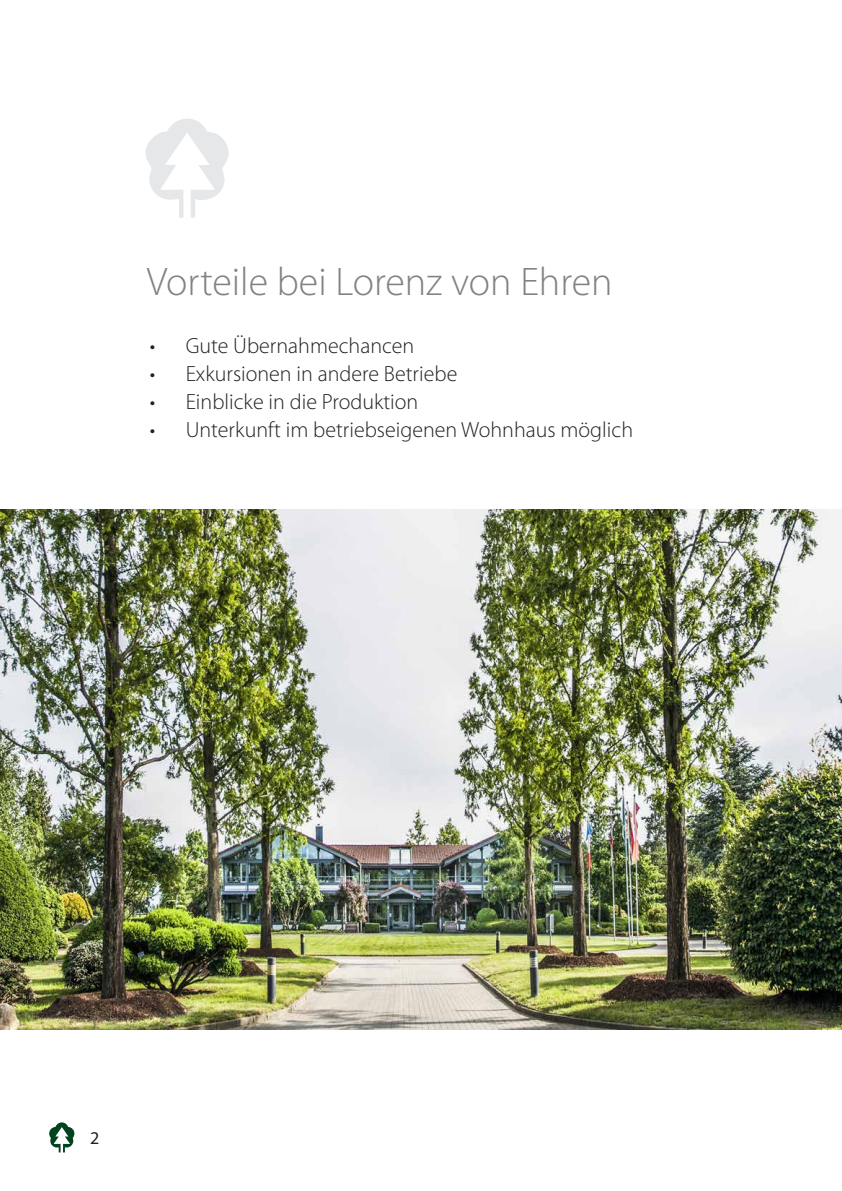
<style>
.page{position:relative;width:842px;height:1191px;background:#fff}
.page>*{position:absolute;margin:0;border:0;box-sizing:border-box;transform-origin:0 0}
.t1{font:300 40px "Myriad Pro";color:#808285}
.t2{font:300 22px "Myriad Pro";color:#231f20}
.t3{font:18px "Myriad Pro";color:#231f20}
</style>
<div class="page">
<svg style="left:49px;top:1122px;width:25px;height:30px"></svg>
<img style="left:0;top:510px;width:842px;height:519px">
<svg style="left:146px;top:119px;width:83px;height:99px"></svg>
<p class="t1" style="left:147px;top:257px;width:467px">Vorteile bei Lorenz von Ehren</p>
<p class="t2" style="left:150px;top:333px;width:266px">• Gute Übernahmechancen</p>
<p class="t2" style="left:150px;top:361px;width:309px">• Exkursionen in andere Betriebe</p>
<p class="t2" style="left:150px;top:389px;width:270px">• Einblicke in die Produktion</p>
<p class="t2" style="left:150px;top:417px;width:485px">• Unterkunft im betriebseigenen Wohnhaus möglich</p>
<p class="t3" style="left:90px;top:1126px;width:11px">2</p>
</div>
